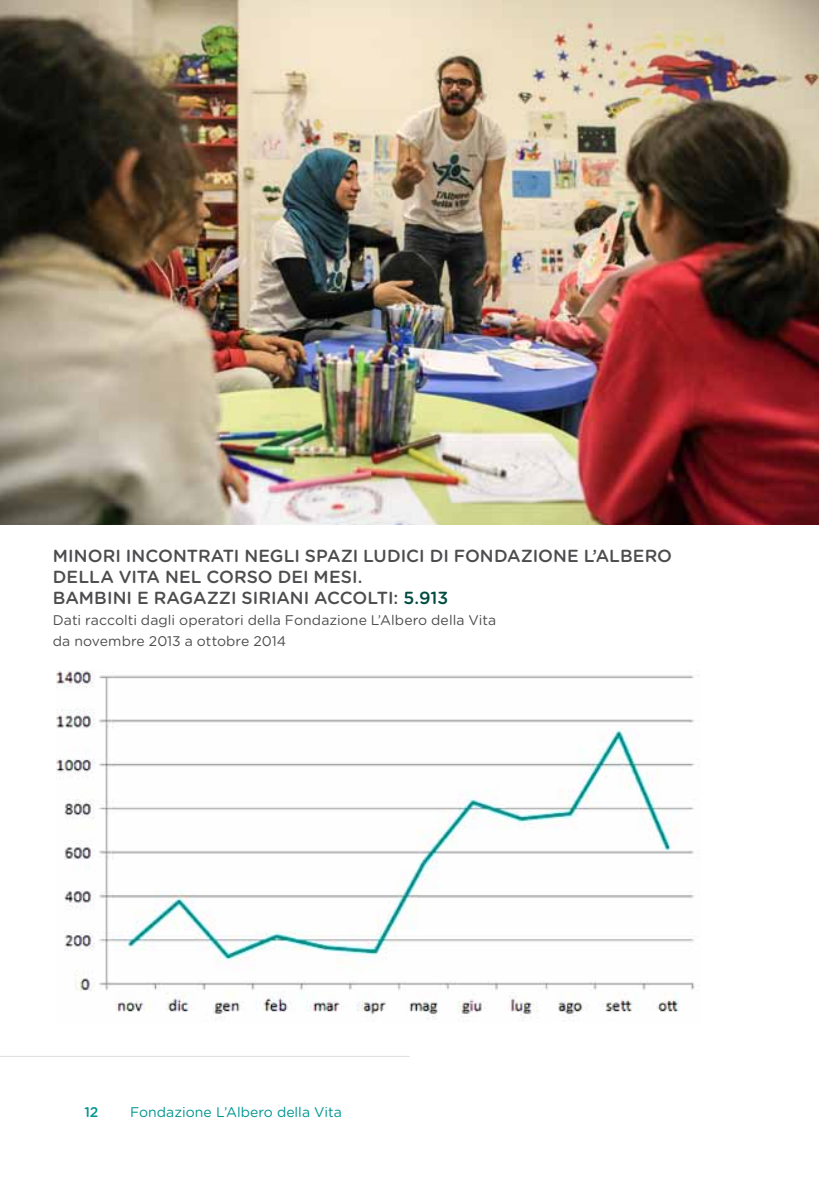
<style>
.page{position:relative;width:819px;height:1191px;background:#fff}
.page>*{position:absolute;margin:0;border:0;box-sizing:border-box;transform-origin:0 0}
.t1{font:500 17.5px/21px "Gotham Rounded";color:#4d4d4f}
.t2{font:14px/21px "Gotham Rounded";letter-spacing:.005em;color:#4d4d4f}
.t3{font:14px "Gotham Rounded";color:#009591}
.t4{font:500 14px "Gotham Rounded";color:#009591}
.s1{color:#004b41}
</style>
<div class="page">
<hr style="left:0;top:1056px;width:409px;height:1px;background:#dcddde">
<img style="left:56px;top:670px;width:642px;height:351px">
<img style="left:0;top:0;width:819px;height:524px">
<p class="t1" style="left:53px;top:545px;width:620px">MINORI INCONTRATI NEGLI SPAZI LUDICI DI FONDAZIONE L’ALBERO<br>DELLA VITA NEL CORSO DEI MESI.<br>BAMBINI E RAGAZZI SIRIANI ACCOLTI: <span class="s1">5.913</span></p>
<p class="t2" style="left:53px;top:609px;width:445px">Dati raccolti dagli operatori della Fondazione L’Albero della Vita da novembre 2013 a ottobre 2014</p>
<p class="t4" style="left:84px;top:1101px;width:16px">12</p>
<p class="t3" style="left:130px;top:1102px;width:213px">Fondazione L’Albero della Vita</p>
</div>
